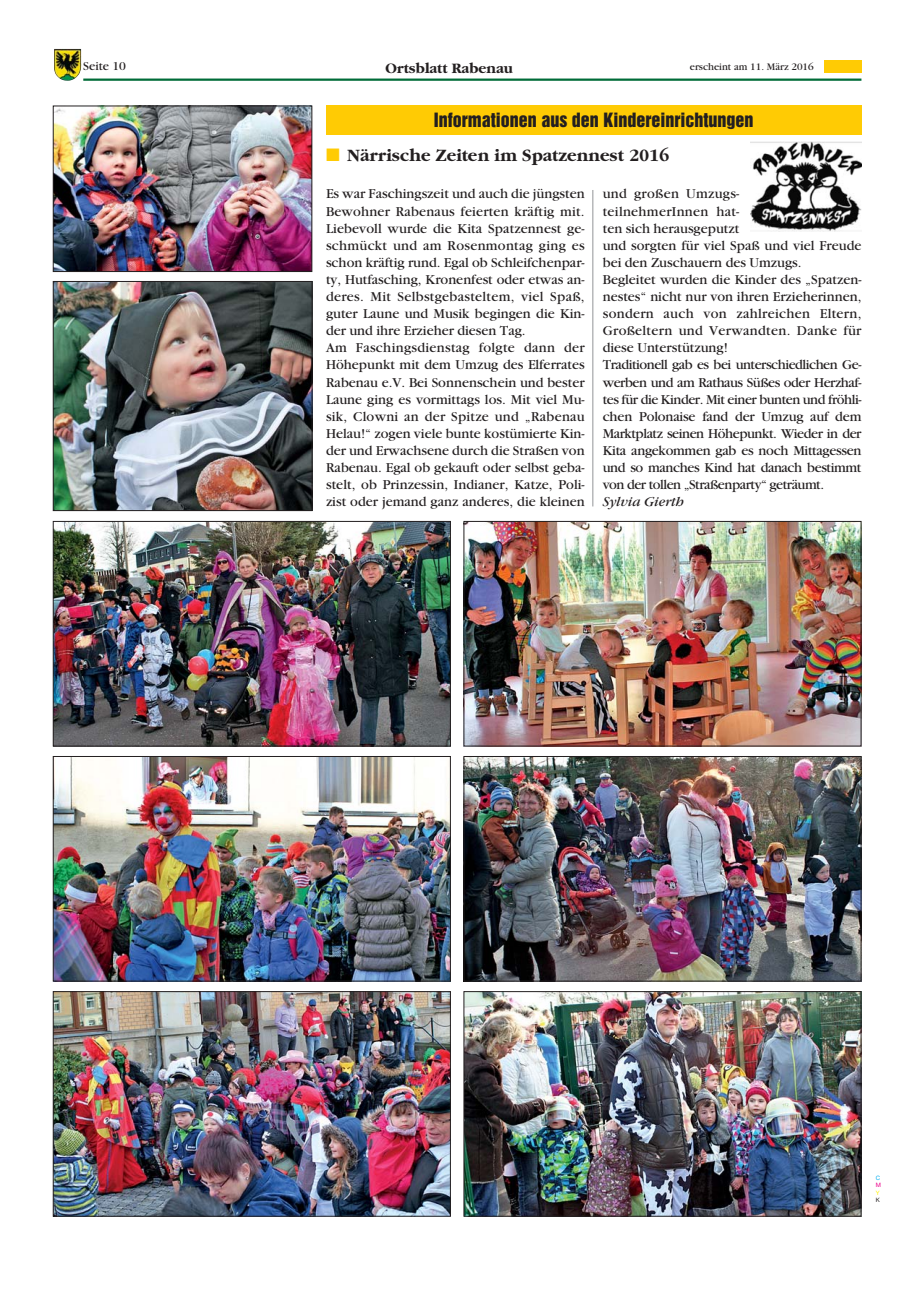
<style>
.page{position:relative;width:915px;height:1297px;background:#fff}
.page>*{position:absolute;margin:0;border:0;box-sizing:border-box;transform-origin:0 0}
.t1{font:18px "Helvetica Inserat";color:#231f20}
.t2{font:700 18px "Garamond";color:#231f20}
.t3{font:700 15px "Garamond";color:#231f20}
.t4{font:14.25px/17.1px "Garamond";color:#231f20}
.t5{font:italic 14.25px "Garamond";color:#231f20}
.t6{font:12.75px "Garamond";color:#231f20}
.t7{font:10.5px "Garamond";color:#231f20}
.t8{font:6px "Helvetica Neue";color:#00adef}
.t9{font:6px "Helvetica Neue";color:#ec008c}
.t10{font:6px "Helvetica Neue";color:#fff200}
.t11{font:6px "Helvetica Neue";color:#231f20}
.s1{color:#ffcb04}
</style>
<div class="page">
<hr style="left:83px;top:79px;width:778px;height:2px;background:#006c38">
<div style="left:824px;top:60px;width:37px;height:12px;background:#ffcb04"></div>
<img style="left:54px;top:49px;width:27px;height:32px">
<div style="left:326px;top:106px;width:535px;height:29px;background:#ffcb04"></div>
<img style="left:750px;top:142px;width:111px;height:90px">
<hr style="left:592px;top:190px;width:1px;height:316px;background:#939598">
<img style="left:55px;top:523px;width:393px;height:221px">
<div style="left:53px;top:521px;width:397px;height:225px;border:1px solid #231f20"></div>
<img style="left:55px;top:283px;width:255px;height:226px">
<div style="left:53px;top:281px;width:259px;height:230px;border:1px solid #231f20"></div>
<img style="left:465px;top:523px;width:394px;height:221px">
<div style="left:463px;top:521px;width:398px;height:225px;border:1px solid #231f20"></div>
<img style="left:465px;top:758px;width:394px;height:221px">
<div style="left:463px;top:756px;width:398px;height:225px;border:1px solid #231f20"></div>
<img style="left:55px;top:993px;width:393px;height:221px">
<div style="left:53px;top:991px;width:397px;height:225px;border:1px solid #231f20"></div>
<img style="left:55px;top:108px;width:255px;height:162px">
<div style="left:53px;top:106px;width:259px;height:166px;border:1px solid #231f20"></div>
<img style="left:55px;top:758px;width:393px;height:221px">
<div style="left:53px;top:756px;width:397px;height:225px;border:1px solid #231f20"></div>
<img style="left:465px;top:993px;width:394px;height:221px">
<div style="left:463px;top:991px;width:398px;height:225px;border:1px solid #231f20"></div>
<p class="t6" style="left:83px;top:62px;width:44px">Seite 10</p>
<p class="t3" style="left:385px;top:62px;width:129px">Ortsblatt Rabenau</p>
<p class="t7" style="left:689px;top:63px;width:125px">erscheint am 11. März 2016</p>
<p class="t1" style="left:433px;top:112px;width:321px">Informationen aus den Kindereinrichtungen</p>
<p class="t2" style="left:326px;top:148px;width:345px"><span class="s1">■</span> Närrische Zeiten im Spatzennest 2016</p>
<p class="t4" style="left:326px;top:187px;width:260px">Es war Faschingszeit und auch die jüngsten Bewohner Rabenaus feierten kräftig mit.<br>Liebevoll wurde die Kita Spatzennest ge&shy;schmückt und am Rosenmontag ging es schon kräftig rund. Egal ob Schleifchenpar&shy;ty, Hutfasching, Kronenfest oder etwas an&shy;deres. Mit Selbstgebasteltem, viel Spaß, guter Laune und Musik begingen die Kin&shy;der und ihre Erzieher diesen Tag.<br>Am Faschingsdienstag folgte dann der Höhepunkt mit dem Umzug des Elferrates Rabenau e.V. Bei Sonnenschein und bester Laune ging es vormittags los. Mit viel Mu&shy;sik, Clowni an der Spitze und „Rabenau Helau!“ zogen viele bunte kostümierte Kin&shy;der und Erwachsene durch die Straßen von Rabenau. Egal ob gekauft oder selbst geba&shy;stelt, ob Prinzessin, Indianer, Katze, Poli&shy;zist oder jemand ganz anderes, die kleinen</p>
<p class="t4" style="left:602px;top:187px;width:260px">und großen Umzugs-<br>teilnehmerInnen hat-<br>ten sich herausgeputzt<br>und sorgten für viel Spaß und viel Freude bei den Zuschauern des Umzugs.<br>Begleitet wurden die Kinder des „Spatzen&shy;nestes“ nicht nur von ihren Erzieherinnen, sondern auch von zahlreichen Eltern, Großeltern und Verwandten. Danke für diese Unterstützung!<br>Traditionell gab es bei unterschiedlichen Ge&shy;werben und am Rathaus Süßes oder Herzhaf&shy;tes für die Kinder. Mit einer bunten und fröhli&shy;chen Polonaise fand der Umzug auf dem Marktplatz seinen Höhepunkt. Wieder in der Kita angekommen gab es noch Mittagessen und so manches Kind hat danach bestimmt von der tollen „Straßenparty“ geträumt.</p>
<p class="t5" style="left:602px;top:497px;width:83px">Sylvia Gierth</p>
<p class="t8" style="left:875px;top:1176px;width:6px">C</p>
<p class="t9" style="left:875px;top:1183px;width:7px">M</p>
<p class="t10" style="left:875px;top:1190px;width:5px">Y</p>
<p class="t11" style="left:875px;top:1197px;width:6px">K</p>
</div>
